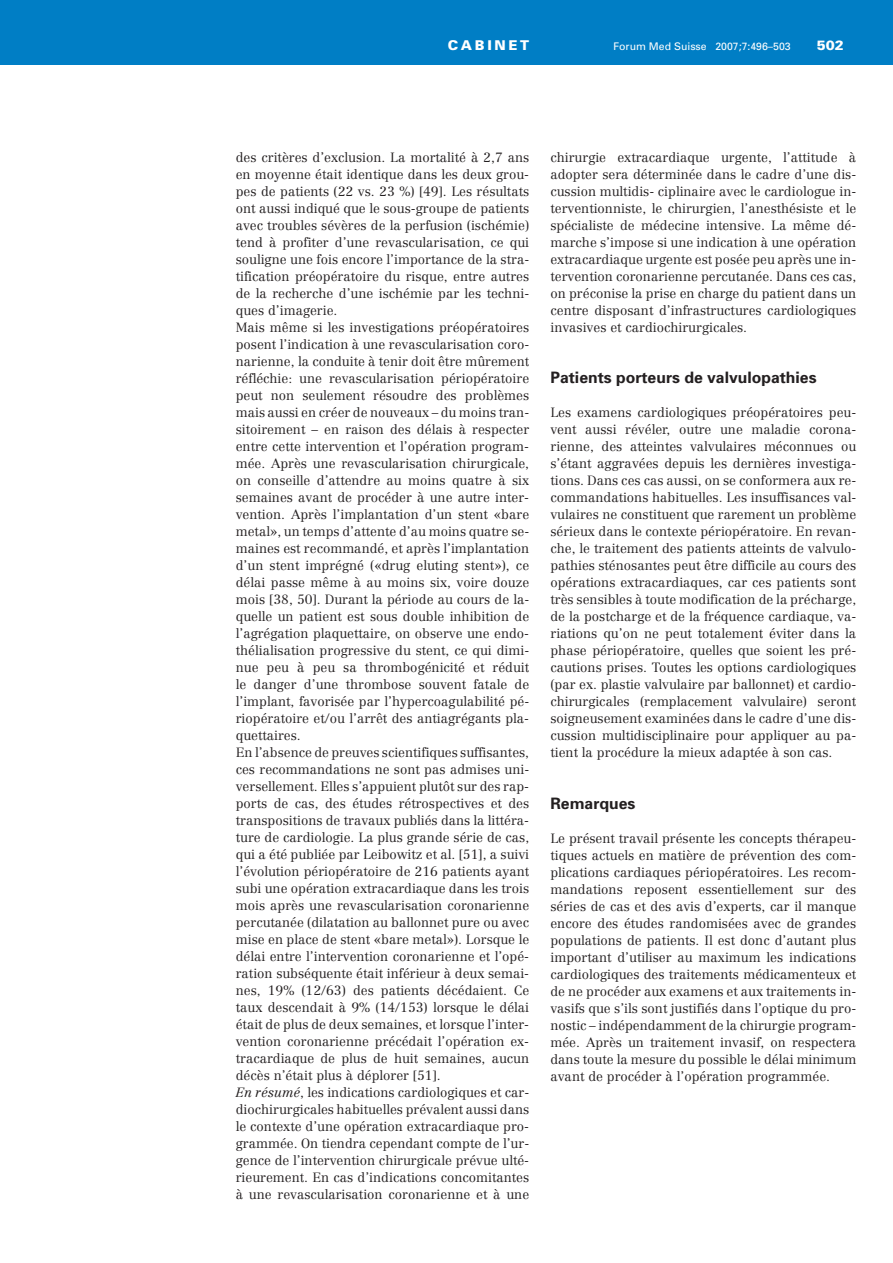
<style>
.page{position:relative;width:893px;height:1263px;background:#fff}
.page>*{position:absolute;margin:0;border:0;box-sizing:border-box;transform-origin:0 0}
.t1{font:700 15.75px "Univers";color:#231f20}
.t2{font:900 13.5px "Univers";letter-spacing:.2em;color:#fff}
.t3{font:300 13.2px/17px "Centennial";color:#231f20;text-align:justify}
.t4{font:10.5px "Univers";color:#fff}
.s1{font-style:italic}
</style>
<div class="page">
<div style="left:0;top:0;width:893px;height:64px;background:#007ec5"></div>
<p class="t2" style="left:448px;top:40px;width:83px">CABINET</p>
<p class="t4" style="left:613px;top:42px;width:179px">Forum Med Suisse 2007;7:496–503</p>
<p class="t2" style="left:817px;top:40px;width:29px">502</p>
<p class="t3" style="left:236px;top:150px;width:295px;text-align:left">des critères d’exclusion. La mortalité à 2,7 ans en moyenne était identique dans les deux grou&shy;pes de patients (22 vs. 23 %) [49]. Les résultats ont aussi indiqué que le sous-groupe de patients avec troubles sévères de la perfusion (ischémie) tend à profiter d’une revascularisation, ce qui souligne une fois encore l’importance de la stra&shy;tification préopératoire du risque, entre autres de la recherche d’une ischémie par les techni&shy;ques d’imagerie.<br>Mais même si les investigations préopératoires posent l’indication à une revascularisation coro&shy;narienne, la conduite à tenir doit être mûrement réfléchie: une revascularisation périopératoire peut non seulement résoudre des problèmes mais aussi en créer de nouveaux – du moins tran&shy;sitoirement – en raison des délais à respecter entre cette intervention et l’opération program&shy;mée. Après une revascularisation chirurgicale, on conseille d’attendre au moins quatre à six semaines avant de procéder à une autre inter&shy;vention. Après l’implantation d’un stent «bare metal», un temps d’attente d’au moins quatre se&shy;maines est recommandé, et après l’implantation d’un stent imprégné («drug eluting stent»), ce délai passe même à au moins six, voire douze mois [38, 50]. Durant la période au cours de la&shy;quelle un patient est sous double inhibition de l’agrégation plaquettaire, on observe une endo&shy;thélialisation progressive du stent, ce qui dimi&shy;nue peu à peu sa thrombogénicité et réduit le danger d’une thrombose souvent fatale de l’implant, favorisée par l’hypercoagulabilité pé&shy;riopératoire et/ou l’arrêt des antiagrégants pla&shy;quettaires.<br>En l’absence de preuves scientifiques suffisantes, ces recommandations ne sont pas admises uni&shy;versellement. Elles s’appuient plutôt sur des rap&shy;ports de cas, des études rétrospectives et des transpositions de travaux publiés dans la littéra&shy;ture de cardiologie. La plus grande série de cas, qui a été publiée par Leibowitz et al. [51], a suivi l’évolution périopératoire de 216 patients ayant subi une opération extracardiaque dans les trois mois après une revascularisation coronarienne percutanée (dilatation au ballonnet pure ou avec mise en place de stent «bare metal»). Lorsque le délai entre l’intervention coronarienne et l’opé&shy;ration subséquente était inférieur à deux semai&shy;nes, 19% (12/63) des patients décédaient. Ce taux descendait à 9% (14/153) lorsque le délai était de plus de deux semaines, et lorsque l’inter&shy;vention coronarienne précédait l’opération ex&shy;tracardiaque de plus de huit semaines, aucun décès n’était plus à déplorer [51].<br><span class="s1">En résumé</span>, les indications cardiologiques et car&shy;diochirurgicales habituelles prévalent aussi dans le contexte d’une opération extracardiaque pro&shy;grammée. On tiendra cependant compte de l’ur&shy;gence de l’intervention chirurgicale prévue ulté&shy;rieurement. En cas d’indications concomitantes à une revascularisation coronarienne et à une</p>
<p class="t3" style="left:550px;top:150px;width:307px">chirurgie extracardiaque urgente, l’attitude à adopter sera déterminée dans le cadre d’une dis&shy;cussion multidis- ciplinaire avec le cardiologue in&shy;terventionniste, le chirurgien, l’anesthésiste et le spécialiste de médecine intensive. La même dé&shy;marche s’impose si une indication à une opération extracardiaque urgente est posée peu après une in&shy;tervention coronarienne percutanée. Dans ces cas, on préconise la prise en charge du patient dans un centre disposant d’infrastructures cardiologiques invasives et cardiochirurgicales.</p>
<p class="t1" style="left:550px;top:372px;width:268px">Patients porteurs de valvulopathies</p>
<p class="t3" style="left:550px;top:405px;width:307px">Les examens cardiologiques préopératoires peu&shy;vent aussi révéler, outre une maladie corona&shy;rienne, des atteintes valvulaires méconnues ou s’étant aggravées depuis les dernières investiga&shy;tions. Dans ces cas aussi, on se conformera aux re&shy;commandations habituelles. Les insuffisances val&shy;vulaires ne constituent que rarement un problème sérieux dans le contexte périopératoire. En revan&shy;che, le traitement des patients atteints de valvulo&shy;pathies sténosantes peut être difficile au cours des opérations extracardiaques, car ces patients sont très sensibles à toute modification de la précharge, de la postcharge et de la fréquence cardiaque, va&shy;riations qu’on ne peut totalement éviter dans la phase périopératoire, quelles que soient les pré&shy;cautions prises. Toutes les options cardiologiques (par ex. plastie valvulaire par ballonnet) et cardio&shy;chirurgicales (remplacement valvulaire) seront soigneusement examinées dans le cadre d’une dis&shy;cussion multidisciplinaire pour appliquer au pa&shy;tient la procédure la mieux adaptée à son cas.</p>
<p class="t1" style="left:550px;top:797px;width:86px">Remarques</p>
<p class="t3" style="left:550px;top:830px;width:307px">Le présent travail présente les concepts thérapeu&shy;tiques actuels en matière de prévention des com&shy;plications cardiaques périopératoires. Les recom&shy;mandations reposent essentiellement sur des séries de cas et des avis d’experts, car il manque encore des études randomisées avec de grandes populations de patients. Il est donc d’autant plus important d’utiliser au maximum les indications cardiologiques des traitements médicamenteux et de ne procéder aux examens et aux traitements in&shy;vasifs que s’ils sont justifiés dans l’optique du pro&shy;nostic – indépendamment de la chirurgie program&shy;mée. Après un traitement invasif, on respectera dans toute la mesure du possible le délai minimum avant de procéder à l’opération programmée.</p>
</div>
